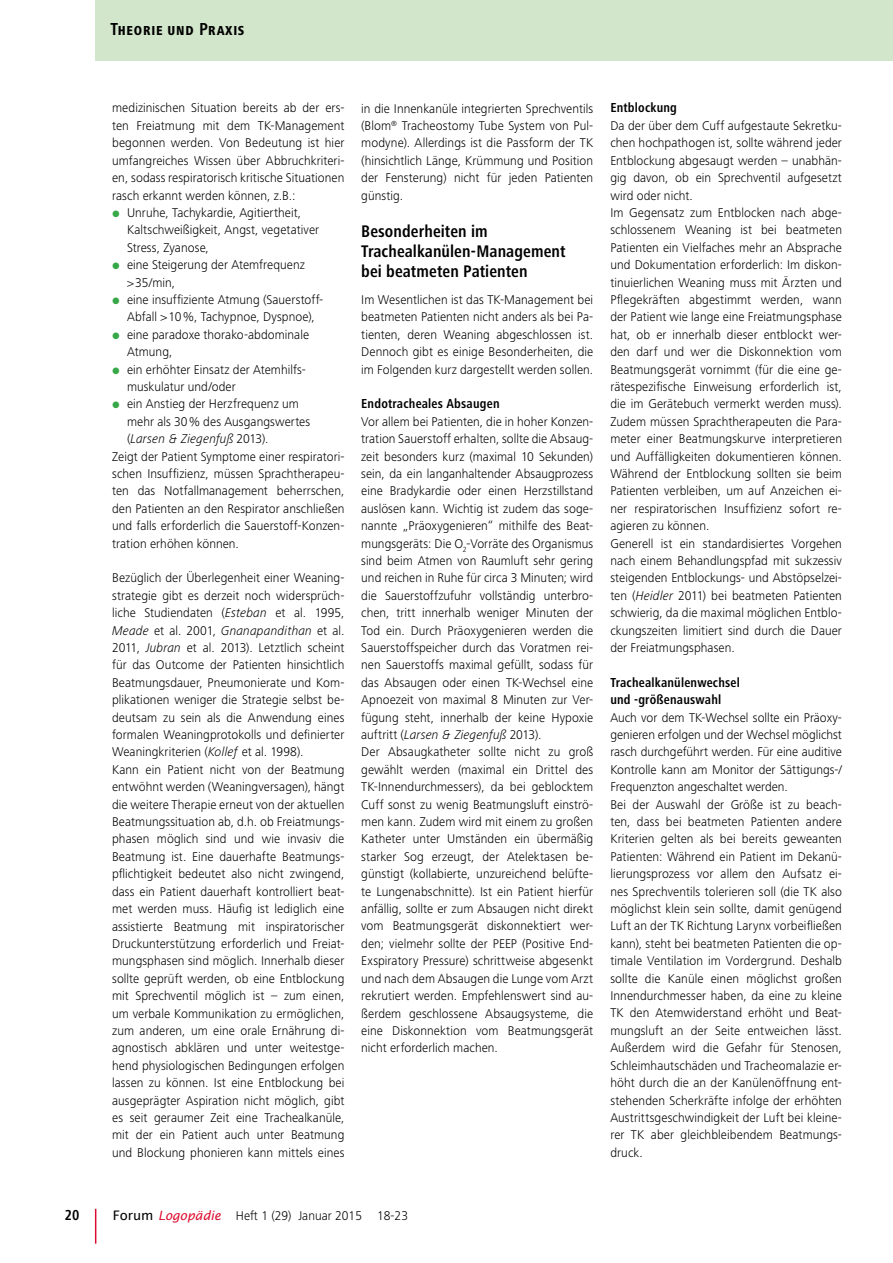
<style>
.page{position:relative;width:893px;height:1263px;background:#fff}
.page>*{position:absolute;margin:0;border:0;box-sizing:border-box;transform-origin:0 0}
.t1{font:700 condensed 17.4px/20.2px "Frutiger Next LT";letter-spacing:.005em;color:#000}
.t2{font:700 condensed 15px "Frutiger Next LT";color:#000}
.t3{font:700 condensed 13.5px/17.4px "Frutiger Next LT";letter-spacing:.015em;color:#000}
.t4{font:800 condensed 13.5px "Frutiger Next LT";letter-spacing:.055em;color:#000}
.t5{font:300 13.2px/17.4px "Frutiger Next LT";letter-spacing:.005em;color:#000}
.t6{font:italic 300 13.2px "Frutiger Next LT";letter-spacing:.01em;color:#000}
.s1{font-weight:700;font-size:18px}
.s2{font-style:normal}
.s3{font-style:italic}
.s4{font-family:"Lucida Sans Unicode";font-weight:400}
.s5{font-family:"Lucida Sans";font-weight:400;font-style:italic;font-size:12.75px;color:#db0c2f}
</style>
<div class="page">
<hr style="left:95px;top:1209px;width:1px;height:34px;background:#db0c2f">
<div style="left:96px;top:0;width:797px;height:61px;background:#d1e6ca"></div>
<p class="t4" style="left:111px;top:23px;width:135px"><span class="s1">T</span>HEORIE UND <span class="s1">P</span>RAXIS</p>
<p class="t5" style="left:112px;top:99px;width:234px">medizinischen Situation bereits ab der ers-</p>
<p class="t5" style="left:112px;top:117px;width:234px">ten Freiatmung mit dem TK-Management</p>
<p class="t5" style="left:112px;top:134px;width:234px">begonnen werden. Von Bedeutung ist hier</p>
<p class="t5" style="left:112px;top:152px;width:234px">umfangreiches Wissen über Abbruchkriteri-</p>
<p class="t5" style="left:112px;top:169px;width:234px">en, sodass respiratorisch kritische Situationen</p>
<p class="t5" style="left:112px;top:186px;width:185px">rasch erkannt werden können, z.B.:</p>
<p class="t5" style="left:127px;top:204px;width:176px">Unruhe, Tachykardie, Agitiertheit,</p>
<p class="t5" style="left:127px;top:221px;width:194px">Kaltschweißigkeit, Angst, vegetativer</p>
<p class="t5" style="left:127px;top:239px;width:83px">Stress, Zyanose,</p>
<p class="t5" style="left:127px;top:256px;width:179px">eine Steigerung der Atemfrequenz</p>
<p class="t5" style="left:127px;top:273px;width:50px">&gt;35/min,</p>
<p class="t5" style="left:127px;top:291px;width:198px">eine insuffiziente Atmung (Sauerstoff-</p>
<p class="t5" style="left:127px;top:308px;width:189px">Abfall &gt;10%, Tachypnoe, Dyspnoe),</p>
<p class="t5" style="left:127px;top:326px;width:184px">eine paradoxe thorako-abdominale</p>
<p class="t5" style="left:127px;top:343px;width:47px">Atmung,</p>
<p class="t5" style="left:127px;top:360px;width:179px">ein erhöhter Einsatz der Atemhilfs-</p>
<p class="t5" style="left:127px;top:378px;width:110px">muskulatur und/oder</p>
<p class="t5" style="left:127px;top:395px;width:173px">ein Anstieg der Herzfrequenz um</p>
<p class="t5" style="left:127px;top:413px;width:185px">mehr als 30% des Ausgangswertes</p>
<p class="t6" style="left:127px;top:431px;width:143px"><span class="s2">(</span>Larsen &amp; Ziegenfuß <span class="s2">2013).</span></p>
<p class="t5" style="left:112px;top:447px;width:234px">Zeigt der Patient Symptome einer respiratori-</p>
<p class="t5" style="left:112px;top:465px;width:234px">schen Insuffizienz, müssen Sprachtherapeu-</p>
<p class="t5" style="left:112px;top:482px;width:234px">ten das Notfallmanagement beherrschen,</p>
<p class="t5" style="left:112px;top:500px;width:234px">den Patienten an den Respirator anschließen</p>
<p class="t5" style="left:112px;top:517px;width:233px">und falls erforderlich die Sauerstoff-Konzen-</p>
<p class="t5" style="left:112px;top:534px;width:128px">tration erhöhen können.</p>
<p class="t5" style="left:112px;top:569px;width:234px">Bezüglich der Überlegenheit einer Weaning&shy;strategie gibt es derzeit noch widersprüch&shy;liche Studiendaten (<span class="s3">Esteban</span> et al. 1995, <span class="s3">Meade</span> et al. 2001, <span class="s3">Gnanapandithan</span> et al.<br>2011, <span class="s3">Jubran</span> et al. 2013). Letztlich scheint für das Outcome der Patienten hinsichtlich Beatmungsdauer, Pneumonierate und Kom&shy;plikationen weniger die Strategie selbst be&shy;deutsam zu sein als die Anwendung eines formalen Weaningprotokolls und definierter Weaningkriterien (<span class="s3">Kollef</span> et al. 1998).<br>Kann ein Patient nicht von der Beatmung entwöhnt werden (Weaningversagen), hängt die weitere Therapie erneut von der aktuellen Beatmungssituation ab, d.h. ob Freiatmungs&shy;phasen möglich sind und wie invasiv die Beatmung ist. Eine dauerhafte Beatmungs&shy;pflichtigkeit bedeutet also nicht zwingend, dass ein Patient dauerhaft kontrolliert beat&shy;met werden muss. Häufig ist lediglich eine assistierte Beatmung mit inspiratorischer Druckunterstützung erforderlich und Freiat&shy;mungsphasen sind möglich. Innerhalb dieser sollte geprüft werden, ob eine Entblockung mit Sprechventil möglich ist – zum einen, um verbale Kommunikation zu ermöglichen, zum anderen, um eine orale Ernährung di&shy;agnostisch abklären und unter weitestge&shy;hend physiologischen Bedingungen erfolgen lassen zu können. Ist eine Entblockung bei ausgeprägter Aspiration nicht möglich, gibt es seit geraumer Zeit eine Trachealkanüle, mit der ein Patient auch unter Beatmung und Blockung phonieren kann mittels eines</p>
<p class="t5" style="left:361px;top:100px;width:234px;text-align:justify">in die Innenkanüle integrierten Sprechventils (Blom<sup>®</sup> Tracheostomy Tube System von Pul&shy;modyne). Allerdings ist die Passform der TK (hinsichtlich Länge, Krümmung und Position der Fensterung) nicht für jeden Patienten günstig.</p>
<h1 class="t1" style="left:361px;top:221px;width:206px">Besonderheiten im<br>Trachealkanülen-Management bei beatmeten Patienten</h1>
<p class="t5" style="left:361px;top:291px;width:233px;text-align:justify">Im Wesentlichen ist das TK-Management bei beatmeten Patienten nicht anders als bei Pa&shy;tienten, deren Weaning abgeschlossen ist.<br>Dennoch gibt es einige Besonderheiten, die im Folgenden kurz dargestellt werden sollen.</p>
<p class="t3" style="left:361px;top:395px;width:140px">Endotracheales Absaugen</p>
<p class="t5" style="left:361px;top:413px;width:233px">Vor allem bei Patienten, die in hoher Konzen&shy;tration Sauerstoff erhalten, sollte die Absaug&shy;zeit besonders kurz (maximal 10 Sekunden) sein, da ein langanhaltender Absaugprozess eine Bradykardie oder einen Herzstillstand auslösen kann. Wichtig ist zudem das soge&shy;nannte „Präoxygenieren“ mithilfe des Beat&shy;mungsgeräts: Die O<sub>2</sub>-Vorräte des Organismus sind beim Atmen von Raumluft sehr gering und reichen in Ruhe für circa 3 Minuten; wird die Sauerstoffzufuhr vollständig unterbro&shy;chen, tritt innerhalb weniger Minuten der Tod ein. Durch Präoxygenieren werden die Sauerstoffspeicher durch das Voratmen rei&shy;nen Sauerstoffs maximal gefüllt, sodass für das Absaugen oder einen TK-Wechsel eine Apnoezeit von maximal 8 Minuten zur Ver&shy;fügung steht, innerhalb der keine Hypoxie auftritt (<span class="s3">Larsen &amp; Ziegenfuß</span> 2013).<br>Der Absaugkatheter sollte nicht zu groß gewählt werden (maximal ein Drittel des TK-Innendurchmessers), da bei geblocktem Cuff sonst zu wenig Beatmungsluft einströ&shy;men kann. Zudem wird mit einem zu großen Katheter unter Umständen ein übermäßig starker Sog erzeugt, der Atelektasen be&shy;günstigt (kollabierte, unzureichend belüfte&shy;te Lungenabschnitte). Ist ein Patient hierfür anfällig, sollte er zum Absaugen nicht direkt vom Beatmungsgerät diskonnektiert wer&shy;den; vielmehr sollte der PEEP (Positive End-Exspiratory Pressure) schrittweise abgesenkt und nach dem Absaugen die Lunge vom Arzt rekrutiert werden. Empfehlenswert sind au&shy;ßerdem geschlossene Absaugsysteme, die eine Diskonnektion vom Beatmungsgerät nicht erforderlich machen.</p>
<p class="t3" style="left:610px;top:99px;width:68px">Entblockung</p>
<p class="t5" style="left:610px;top:117px;width:233px">Da der über dem Cuff aufgestaute Sekretku&shy;chen hochpathogen ist, sollte während jeder Entblockung abgesaugt werden – unabhän&shy;gig davon, ob ein Sprechventil aufgesetzt wird oder nicht.<br>Im Gegensatz zum Entblocken nach abge&shy;schlossenem Weaning ist bei beatmeten Patienten ein Vielfaches mehr an Absprache und Dokumentation erforderlich: Im diskon&shy;tinuierlichen Weaning muss mit Ärzten und Pflegekräften abgestimmt werden, wann der Patient wie lange eine Freiatmungsphase hat, ob er innerhalb dieser entblockt wer&shy;den darf und wer die Diskonnektion vom Beatmungsgerät vornimmt (für die eine ge&shy;rätespezifische Einweisung erforderlich ist, die im Gerätebuch vermerkt werden muss).<br>Zudem müssen Sprachtherapeuten die Para&shy;meter einer Beatmungskurve interpretieren und Auffälligkeiten dokumentieren können.<br>Während der Entblockung sollten sie beim Patienten verbleiben, um auf Anzeichen ei&shy;ner respiratorischen Insuffizienz sofort re&shy;agieren zu können.<br>Generell ist ein standardisiertes Vorgehen nach einem Behandlungspfad mit sukzessiv steigenden Entblockungs- und Abstöpselzei&shy;ten (<span class="s3">Heidler</span> 2011) bei beatmeten Patienten schwierig, da die maximal möglichen Entblo&shy;ckungszeiten limitiert sind durch die Dauer der Freiatmungsphasen.</p>
<p class="t3" style="left:610px;top:674px;width:131px">Trachealkanülenwechsel und -größenauswahl</p>
<p class="t5" style="left:610px;top:708px;width:233px">Auch vor dem TK-Wechsel sollte ein Präoxy&shy;genieren erfolgen und der Wechsel möglichst rasch durchgeführt werden. Für eine auditive Kontrolle kann am Monitor der Sättigungs-/ Frequenzton angeschaltet werden.<br>Bei der Auswahl der Größe ist zu beach&shy;ten, dass bei beatmeten Patienten andere Kriterien gelten als bei bereits geweanten Patienten: Während ein Patient im Dekanü&shy;lierungsprozess vor allem den Aufsatz ei&shy;nes Sprechventils tolerieren soll (die TK also möglichst klein sein sollte, damit genügend Luft an der TK Richtung Larynx vorbeifließen kann), steht bei beatmeten Patienten die op&shy;timale Ventilation im Vordergrund. Deshalb sollte die Kanüle einen möglichst großen Innendurchmesser haben, da eine zu kleine TK den Atemwiderstand erhöht und Beat&shy;mungsluft an der Seite entweichen lässt.<br>Außerdem wird die Gefahr für Stenosen, Schleimhautschäden und Tracheomalazie er&shy;höht durch die an der Kanülenöffnung ent&shy;stehenden Scherkräfte infolge der erhöhten Austrittsgeschwindigkeit der Luft bei kleine&shy;rer TK aber gleichbleibendem Beatmungs&shy;druck.</p>
<p class="t2" style="left:65px;top:1206px;width:16px">20</p>
<p class="t5" style="left:113px;top:1207px;width:297px"><span class="s4">Forum</span> <span class="s5">Logopädie</span> Heft 1 (29) Januar 2015 18-23</p>
</div>
